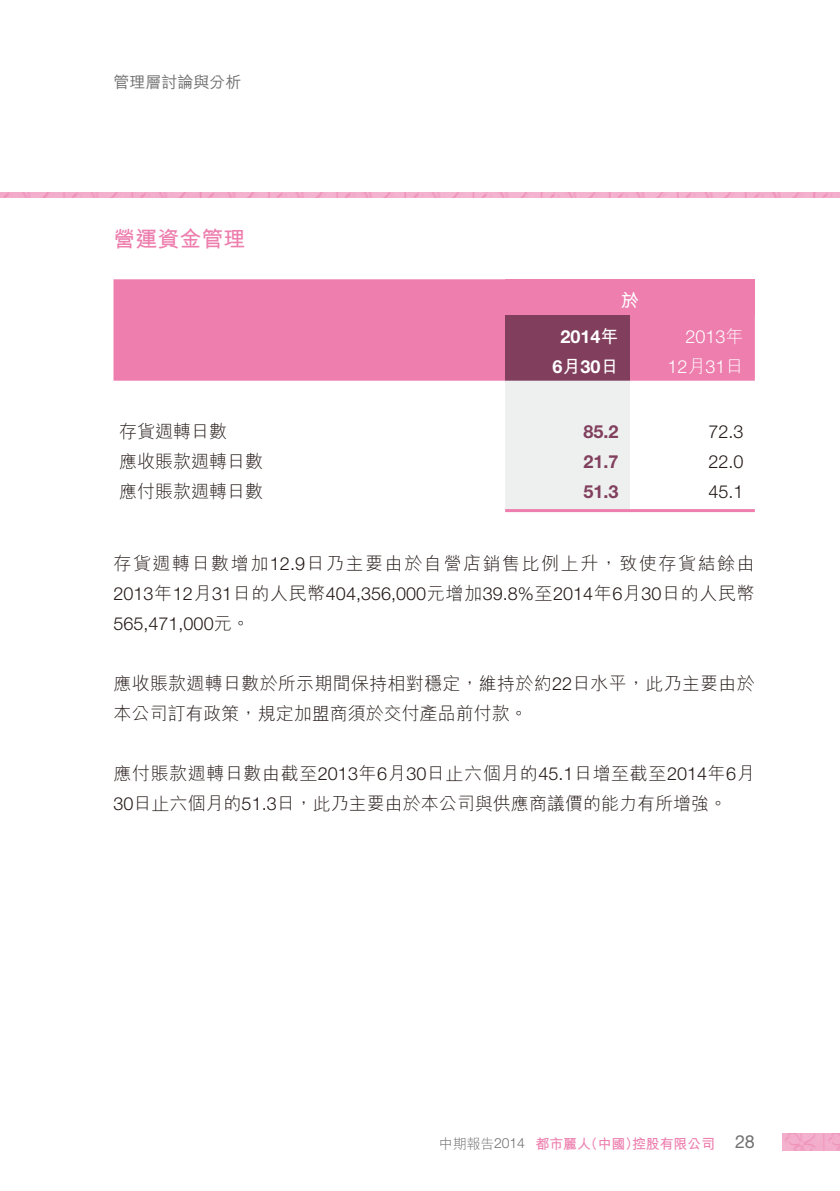
<style>
.page{position:relative;width:840px;height:1191px;background:#fff}
.page>*{position:absolute;margin:0;border:0;box-sizing:border-box;transform-origin:0 0}
.t1{font:22px "M Hei HK Bold E Ten B5 H";color:#ed7eae}
.t2{font:18px/30px "M Hei HK Light E Ten B5 H";letter-spacing:.015em;color:#231916}
.t3{font:300 18px/30px "Helvetica Neue LT Std";color:#231916}
.t4{font:18px "M Hei HK Light E Ten B5 H";letter-spacing:.085em;color:#231916}
.t5{font:700 18px "Helvetica Neue LT Std";color:#813f5d}
.t6{font:300 18px/30px "Helvetica Neue LT Std";color:#fff;text-align:right}
.t7{font:700 18px/30px "Helvetica Neue LT Std";color:#fff;text-align:center}
.t8{font:18px "M Hei HK Bold E Ten B5 H";color:#fff}
.t9{font:16px "M Hei HK Medium E Ten B5 H";color:#717171}
.t10{font:14px "M Hei HK Bold E Ten B5 H";letter-spacing:-.015em;color:#ed7eae}
.s1{font-family:"M Hei HK Bold E Ten B5 H";font-weight:400}
.s2{font-family:"M Hei HK Light E Ten B5 H";font-weight:400}
.s3{font-family:"Helvetica Neue LT Std";font-weight:300}
.s4{font-family:"M Hei HK Light E Ten B5 H";color:#717171}
.s5{font-family:"Helvetica Neue LT Std";font-weight:300;color:#717171}
.s6{font-family:"Helvetica Neue LT Std";font-size:18px;color:#717171}
</style>
<div class="page">
<img style="left:782px;top:1133px;width:57px;height:17px">
<img style="left:0;top:193px;width:839px;height:4px">
<div style="left:113px;top:279px;width:641px;height:102px;background:#ed7eae"></div>
<div style="left:505px;top:279px;width:249px;height:36px;background:#ed7eae"></div>
<div style="left:505px;top:315px;width:124px;height:66px;background:#813f5d"></div>
<div style="left:505px;top:381px;width:124px;height:128px;background:#eeefef"></div>
<hr style="left:505px;top:509px;width:124px;height:3px;background:#ed7eae">
<hr style="left:629px;top:509px;width:125px;height:3px;background:#ed7eae">
<p class="t9" style="left:113px;top:76px;width:129px">管理層討論與分析</p>
<p class="t1" style="left:113px;top:230px;width:133px">營運資金管理</p>
<p class="t8" style="left:620px;top:293px;width:19px">於</p>
<p class="t7" style="left:552px;top:323px;width:68px">2014<span class="s1">年<br></span>6<span class="s1">月</span>30<span class="s1">日</span></p>
<p class="t6" style="left:667px;top:323px;width:78px">2013<span class="s2">年<br></span>12<span class="s2">月</span>31<span class="s2">日</span></p>
<p class="t2" style="left:119px;top:419px;width:109px">存貨週轉日數</p>
<p class="t5" style="left:583px;top:425px;width:37px">85.2</p>
<p class="t3" style="left:708px;top:419px;width:37px">72.3</p>
<p class="t2" style="left:119px;top:449px;width:145px">應收賬款週轉日數</p>
<p class="t5" style="left:583px;top:455px;width:37px">21.7</p>
<p class="t3" style="left:708px;top:449px;width:37px">22.0</p>
<p class="t2" style="left:119px;top:479px;width:145px">應付賬款週轉日數</p>
<p class="t5" style="left:583px;top:485px;width:37px">51.3</p>
<p class="t3" style="left:708px;top:479px;width:37px">45.1</p>
<p class="t4" style="left:113px;top:556px;width:642px">存貨週轉日數增加<span class="s3">12.9</span>日乃主要由於自營店銷售比例上升，致使存貨結餘由</p>
<p class="t3" style="left:113px;top:580px;width:642px">2013<span class="s2">年</span>12<span class="s2">月</span>31<span class="s2">日的人民幣</span>404,356,000<span class="s2">元增加</span>39.8%<span class="s2">至</span>2014<span class="s2">年</span>6<span class="s2">月</span>30<span class="s2">日的人民幣<br></span>565,471,000<span class="s2">元。</span></p>
<p class="t2" style="left:113px;top:670px;width:642px">應收賬款週轉日數於所示期間保持相對穩定，維持於約<span class="s3">22</span>日水平，此乃主要由於本公司訂有政策，規定加盟商須於交付產品前付款。</p>
<p class="t2" style="left:113px;top:760px;width:642px">應付賬款週轉日數由截至<span class="s3">2013</span>年<span class="s3">6</span>月<span class="s3">30</span>日止六個月的<span class="s3">45.1</span>日增至截至<span class="s3">2014</span>年<span class="s3">6</span>月<br><span class="s3">30</span>日止六個月的<span class="s3">51.3</span>日，此乃主要由於本公司與供應商議價的能力有所增強。</p>
<p class="t10" style="left:439px;top:1138px;width:317px"><span class="s4">中期報告</span><span class="s5">2014</span> 都市麗人（中國）控股有限公司 <span class="s6">28</span></p>
</div>
